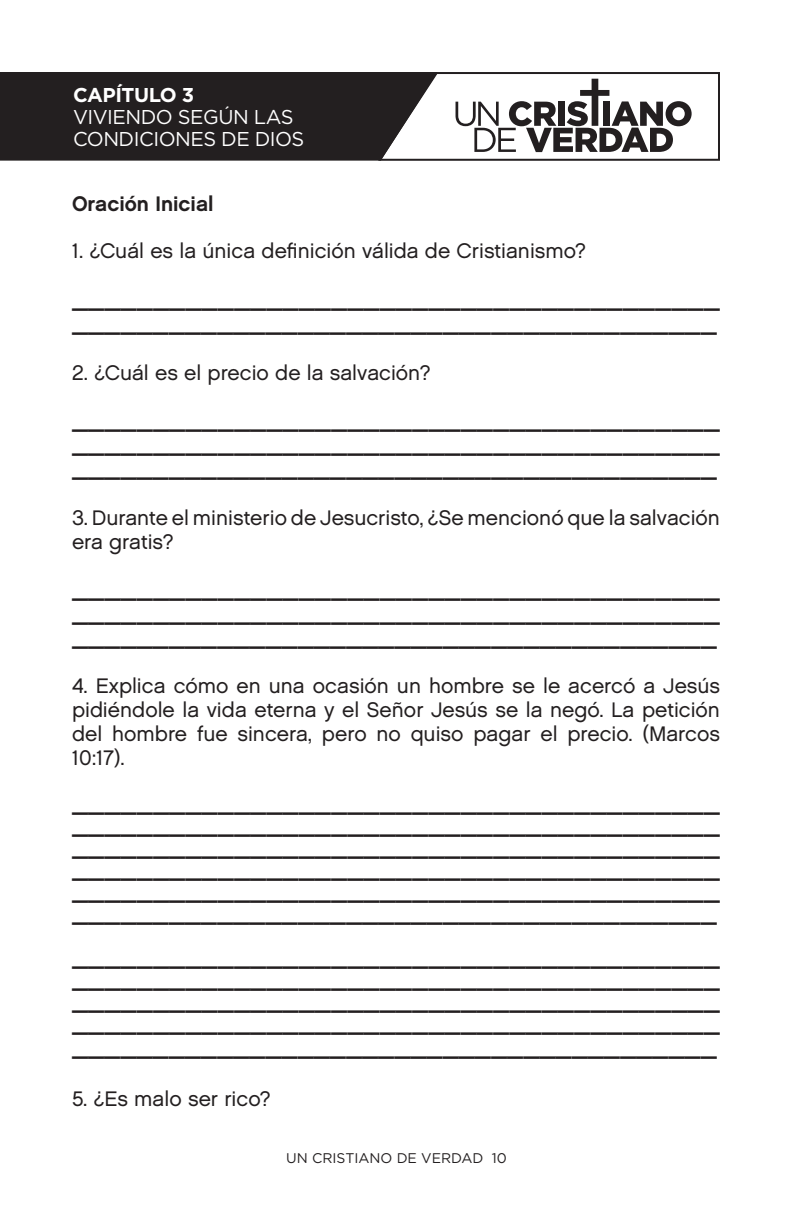
<style>
.page{position:relative;width:792px;height:1224px;background:#fff}
.page>*{position:absolute;margin:0;border:0;box-sizing:border-box;transform-origin:0 0}
.t1{font:21px/24px "Chalet London Nineteen Sixty";color:#231f20}
.t2{font:21px "Chalet New York Nineteen Sixty";color:#231f20}
.t3{font:20px/22px "Chalet New York Nineteen Sixty";color:#231f20;text-align:justify}
.t4{font:20px/22px "Gotham";letter-spacing:-.025em;color:#fff}
.t5{font:700 20px "Gotham";letter-spacing:-.025em;color:#fff}
.t6{font:14px "Gotham";color:#231f20}
</style>
<div class="page">
<div style="left:0;top:72px;width:376px;height:89px;background:#231f20"></div>
<svg style="left:376px;top:72px;width:344px;height:89px"></svg>
<p class="t5" style="left:73px;top:82px;width:123px">CAPÍTULO 3</p>
<p class="t4" style="left:73px;top:106px;width:233px">VIVIENDO SEGÚN LAS<br>CONDICIONES DE DIOS</p>
<p class="t2" style="left:72px;top:191px;width:143px">Oración Inicial</p>
<p class="t1" style="left:72px;top:238px;width:516px">1. ¿Cuál es la única definición válida de Cristianismo?</p>
<p class="t3" style="left:72px;top:288px;width:649px;line-height:24px">________________________________________ ________________________________________</p>
<p class="t1" style="left:72px;top:361px;width:360px">2. ¿Cuál es el precio de la salvación?</p>
<p class="t3" style="left:72px;top:409px;width:649px;line-height:24px">________________________________________ ________________________________________ ________________________________________</p>
<p class="t1" style="left:72px;top:506px;width:650px">3. Durante el ministerio de Jesucristo, ¿Se mencionó que la salvación era gratis?</p>
<p class="t3" style="left:72px;top:578px;width:649px;line-height:24px">________________________________________ ________________________________________ ________________________________________</p>
<p class="t1" style="left:72px;top:674px;width:650px;text-align:justify">4. Explica cómo en una ocasión un hombre se le acercó a Jesús pidiéndole la vida eterna y el Señor Jesús se la negó. La petición del hombre fue sincera, pero no quiso pagar el precio. (Marcos 10:17).</p>
<p class="t3" style="left:72px;top:793px;width:649px">________________________________________ ________________________________________ ________________________________________ ________________________________________ ________________________________________ ________________________________________</p>
<p class="t3" style="left:72px;top:947px;width:649px">________________________________________ ________________________________________ ________________________________________ ________________________________________</p>
<p class="t3" style="left:72px;top:1037px;width:646px">________________________________________</p>
<p class="t1" style="left:72px;top:1086px;width:200px">5. ¿Es malo ser rico?</p>
<p class="t6" style="left:286px;top:1149px;width:222px">UN CRISTIANO DE VERDAD 10</p>
</div>
